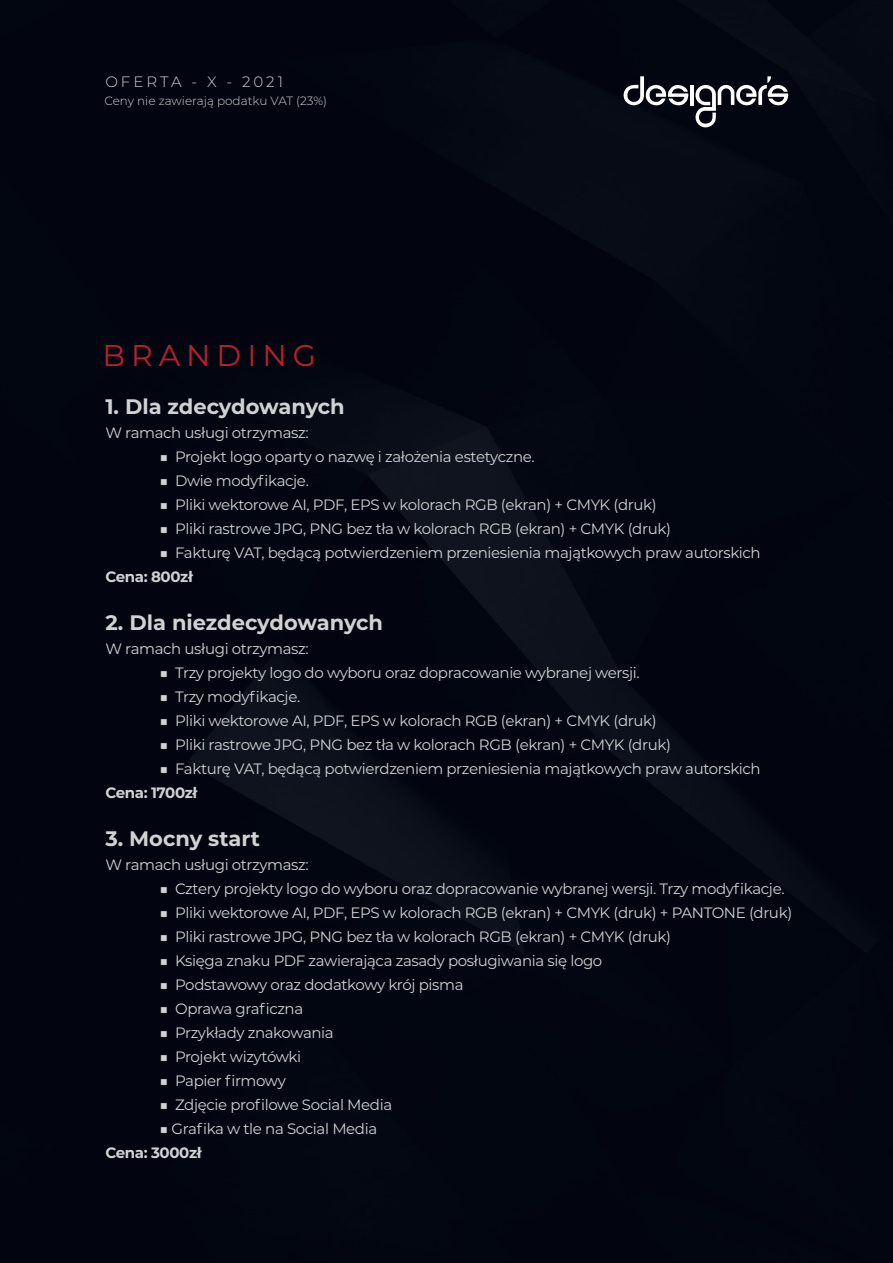
<style>
.page{position:relative;width:893px;height:1263px;background:#030816}
.page>*{position:absolute;margin:0;border:0;box-sizing:border-box;transform-origin:0 0}
.t1{font:30px "Montserrat";letter-spacing:.2em;color:#bb1f2d}
.t2{font:700 21px "Montserrat";color:#d1d2d4}
.t3{font:15px "Montserrat";letter-spacing:-.025em;color:#d1d2d4}
.t4{font:700 15px "Montserrat";letter-spacing:-.025em;color:#d1d2d4}
.t5{font:300 15px "Montserrat";letter-spacing:.2em;color:#d1d2d4}
.t6{font:300 12px "Montserrat";color:#d1d2d4}
</style>
<div class="page">
<svg style="left:623px;top:76px;width:65px;height:30px"></svg>
<hr style="left:690px;top:85px;width:4px;height:20px;background:#fff">
<svg style="left:695px;top:76px;width:93px;height:51px"></svg>
<p class="t5" style="left:105px;top:72px;width:179px">OFERTA - X - 2021</p>
<p class="t6" style="left:104px;top:93px;width:224px">Ceny nie zawierają podatku VAT (23%)</p>
<h1 class="t1" style="left:102px;top:334px;width:215px">BRANDING</h1>
<h2 class="t2" style="left:105px;top:391px;width:241px">1. Dla zdecydowanych</h2>
<p class="t3" style="left:105px;top:422px;width:205px">W ramach usługi otrzymasz:</p>
<p class="t3" style="left:159px;top:446px;width:377px">■ Projekt logo oparty o nazwę i założenia estetyczne.</p>
<p class="t3" style="left:159px;top:470px;width:151px">■ Dwie modyfikacje.</p>
<p class="t3" style="left:159px;top:494px;width:499px">■ Pliki wektorowe AI, PDF, EPS w kolorach RGB (ekran) + CMYK (druk)</p>
<p class="t3" style="left:159px;top:518px;width:513px">■ Pliki rastrowe JPG, PNG bez tła w kolorach RGB (ekran) + CMYK (druk)</p>
<p class="t3" style="left:159px;top:542px;width:603px">■ Fakturę VAT, będącą potwierdzeniem przeniesienia majątkowych praw autorskich</p>
<p class="t4" style="left:105px;top:565px;width:89px">Cena: 800zł</p>
<h2 class="t2" style="left:105px;top:607px;width:279px">2. Dla niezdecydowanych</h2>
<p class="t3" style="left:105px;top:638px;width:205px">W ramach usługi otrzymasz:</p>
<p class="t3" style="left:159px;top:662px;width:482px">■ Trzy projekty logo do wyboru oraz dopracowanie wybranej wersji.</p>
<p class="t3" style="left:159px;top:686px;width:142px">■ Trzy modyfikacje.</p>
<p class="t3" style="left:159px;top:710px;width:499px">■ Pliki wektorowe AI, PDF, EPS w kolorach RGB (ekran) + CMYK (druk)</p>
<p class="t3" style="left:159px;top:734px;width:513px">■ Pliki rastrowe JPG, PNG bez tła w kolorach RGB (ekran) + CMYK (druk)</p>
<p class="t3" style="left:159px;top:758px;width:603px">■ Fakturę VAT, będącą potwierdzeniem przeniesienia majątkowych praw autorskich</p>
<p class="t4" style="left:105px;top:781px;width:94px">Cena: 1700zł</p>
<h2 class="t2" style="left:105px;top:823px;width:156px">3. Mocny start</h2>
<p class="t3" style="left:105px;top:854px;width:205px">W ramach usługi otrzymasz:</p>
<p class="t3" style="left:159px;top:878px;width:627px">■ Cztery projekty logo do wyboru oraz dopracowanie wybranej wersji. Trzy modyfikacje.</p>
<p class="t3" style="left:159px;top:902px;width:634px">■ Pliki wektorowe AI, PDF, EPS w kolorach RGB (ekran) + CMYK (druk) + PANTONE (druk)</p>
<p class="t3" style="left:159px;top:926px;width:513px">■ Pliki rastrowe JPG, PNG bez tła w kolorach RGB (ekran) + CMYK (druk)</p>
<p class="t3" style="left:159px;top:950px;width:444px">■ Księga znaku PDF zawierająca zasady posługiwania się logo</p>
<p class="t3" style="left:159px;top:974px;width:306px">■ Podstawowy oraz dodatkowy krój pisma</p>
<p class="t3" style="left:159px;top:998px;width:145px">■ Oprawa graficzna</p>
<p class="t3" style="left:159px;top:1022px;width:176px">■ Przykłady znakowania</p>
<p class="t3" style="left:159px;top:1046px;width:143px">■ Projekt wizytówki</p>
<p class="t3" style="left:159px;top:1070px;width:128px">■ Papier firmowy</p>
<p class="t3" style="left:159px;top:1094px;width:234px">■ Zdjęcie profilowe Social Media</p>
<p class="t3" style="left:159px;top:1118px;width:219px">■ Grafika w tle na Social Media</p>
<p class="t4" style="left:105px;top:1141px;width:98px">Cena: 3000zł</p>
</div>
